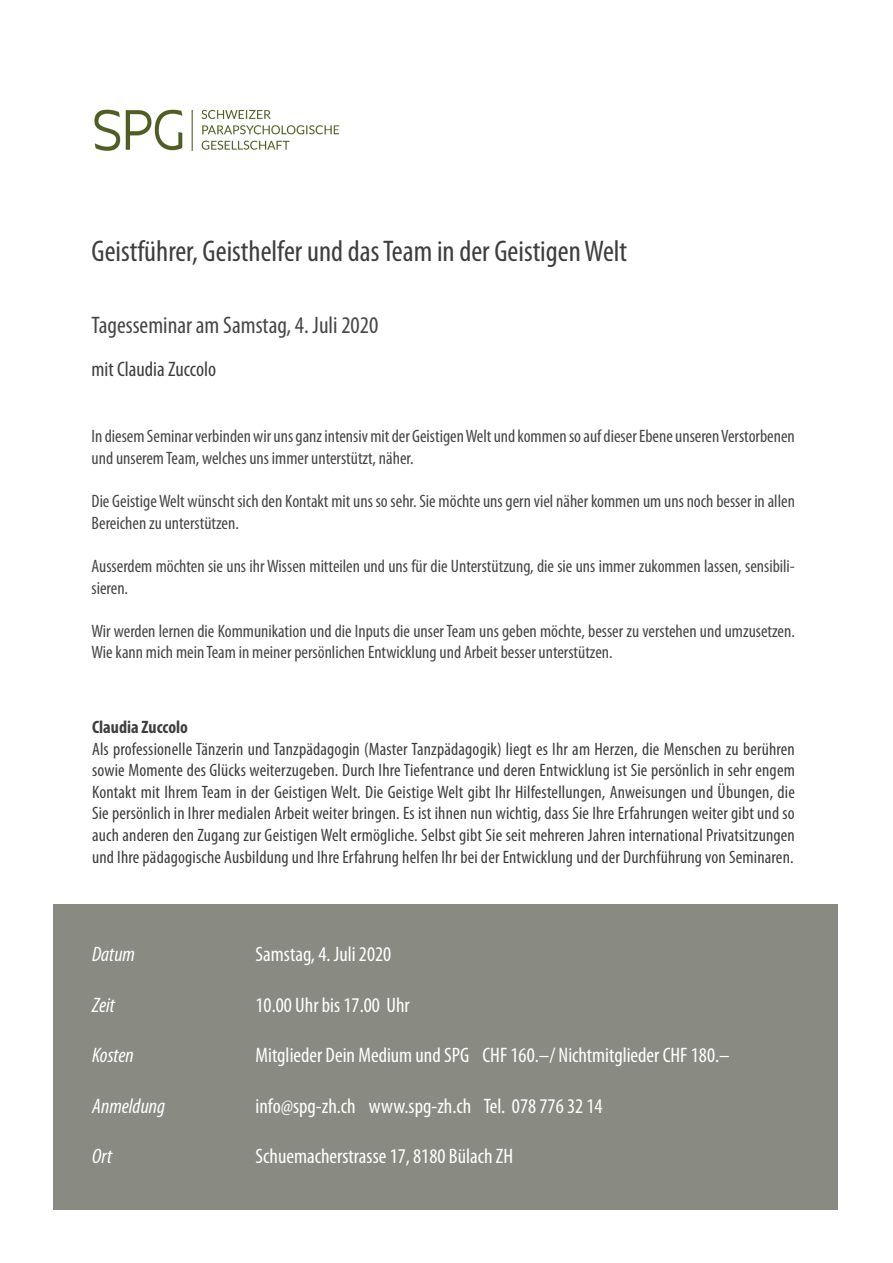
<style>
.page{position:relative;width:893px;height:1263px;background:#fff}
.page>*{position:absolute;margin:0;border:0;box-sizing:border-box;transform-origin:0 0}
.t1{font:condensed 30px "Myriad Pro";color:#3e3e3f}
.t2{font:condensed 24px "Myriad Pro";color:#464748}
.t3{font:condensed 21px "Myriad Pro";color:#fff}
.t4{font:italic condensed 21px "Myriad Pro";color:#fff}
.t5{font:condensed 21px "Myriad Pro";color:#3e3e3f}
.t6{font:condensed 18px/21.6px "Myriad Pro";letter-spacing:.01em;color:#3e3e3f;text-align:justify}
.t7{font:condensed 18px/21.6px "Myriad Pro";color:#454647}
.t8{font:700 condensed 18px "Myriad Pro";color:#3e3e3f}
</style>
<div class="page">
<div style="left:54px;top:904px;width:784px;height:305px;background:#898b82"></div>
<img style="left:94px;top:109px;width:246px;height:42px">
<p class="t1" style="left:92px;top:233px;width:537px">Geistführer, Geisthelfer und das Team in der Geistigen Welt</p>
<p class="t2" style="left:92px;top:311px;width:288px">Tagesseminar am Samstag, 4. Juli 2020</p>
<p class="t5" style="left:92px;top:357px;width:126px">mit Claudia Zuccolo</p>
<p class="t7" style="left:92px;top:425px;width:705px">In diesem Seminar verbinden wir uns ganz intensiv mit der Geistigen Welt und kommen so auf dieser Ebene unseren Verstorbenen und unserem Team, welches uns immer unterstützt, näher.</p>
<p class="t7" style="left:92px;top:490px;width:705px">Die Geistige Welt wünscht sich den Kontakt mit uns so sehr. Sie möchte uns gern viel näher kommen um uns noch besser in allen<br>Bereichen zu unterstützen.</p>
<p class="t7" style="left:92px;top:555px;width:705px">Ausserdem möchten sie uns ihr Wissen mitteilen und uns für die Unterstützung, die sie uns immer zukommen lassen, sensibili&shy;sieren.</p>
<p class="t7" style="left:92px;top:620px;width:705px">Wir werden lernen die Kommunikation und die Inputs die unser Team uns geben möchte, besser zu verstehen und umzusetzen.<br>Wie kann mich mein Team in meiner persönlichen Entwicklung und Arbeit besser unterstützen.</p>
<p class="t8" style="left:92px;top:716px;width:97px">Claudia Zuccolo</p>
<p class="t6" style="left:92px;top:737px;width:704px">Als professionelle Tänzerin und Tanzpädagogin (Master Tanzpädagogik) liegt es Ihr am Herzen, die Menschen zu berühren sowie Momente des Glücks weiterzugeben. Durch Ihre Tiefentrance und deren Entwicklung ist Sie persönlich in sehr engem Kontakt mit Ihrem Team in der Geistigen Welt. Die Geistige Welt gibt Ihr Hilfestellungen, Anweisungen und Übungen, die Sie persönlich in Ihrer medialen Arbeit weiter bringen. Es ist ihnen nun wichtig, dass Sie Ihre Erfahrungen weiter gibt und so auch anderen den Zugang zur Geistigen Welt ermögliche. Selbst gibt Sie seit mehreren Jahren international Privatsitzungen und Ihre pädagogische Ausbildung und Ihre Erfahrung helfen Ihr bei der Entwicklung und der Durchführung von Seminaren.</p>
<p class="t4" style="left:92px;top:942px;width:44px">Datum</p>
<p class="t3" style="left:256px;top:942px;width:137px">Samstag, 4. Juli 2020</p>
<p class="t4" style="left:92px;top:992px;width:24px">Zeit</p>
<p class="t3" style="left:256px;top:992px;width:156px">10.00 Uhr bis 17.00 Uhr</p>
<p class="t4" style="left:92px;top:1042px;width:43px">Kosten</p>
<p class="t3" style="left:256px;top:1042px;width:476px">Mitglieder Dein Medium und SPG CHF 160.–/ Nichtmitglieder CHF 180.–</p>
<p class="t4" style="left:92px;top:1093px;width:75px">Anmeldung</p>
<p class="t3" style="left:256px;top:1093px;width:349px">info@spg-zh.ch www.spg-zh.ch Tel. 078 776 32 14</p>
<p class="t4" style="left:92px;top:1143px;width:22px">Ort</p>
<p class="t3" style="left:256px;top:1143px;width:259px">Schuemacherstrasse 17, 8180 Bülach ZH</p>
</div>
